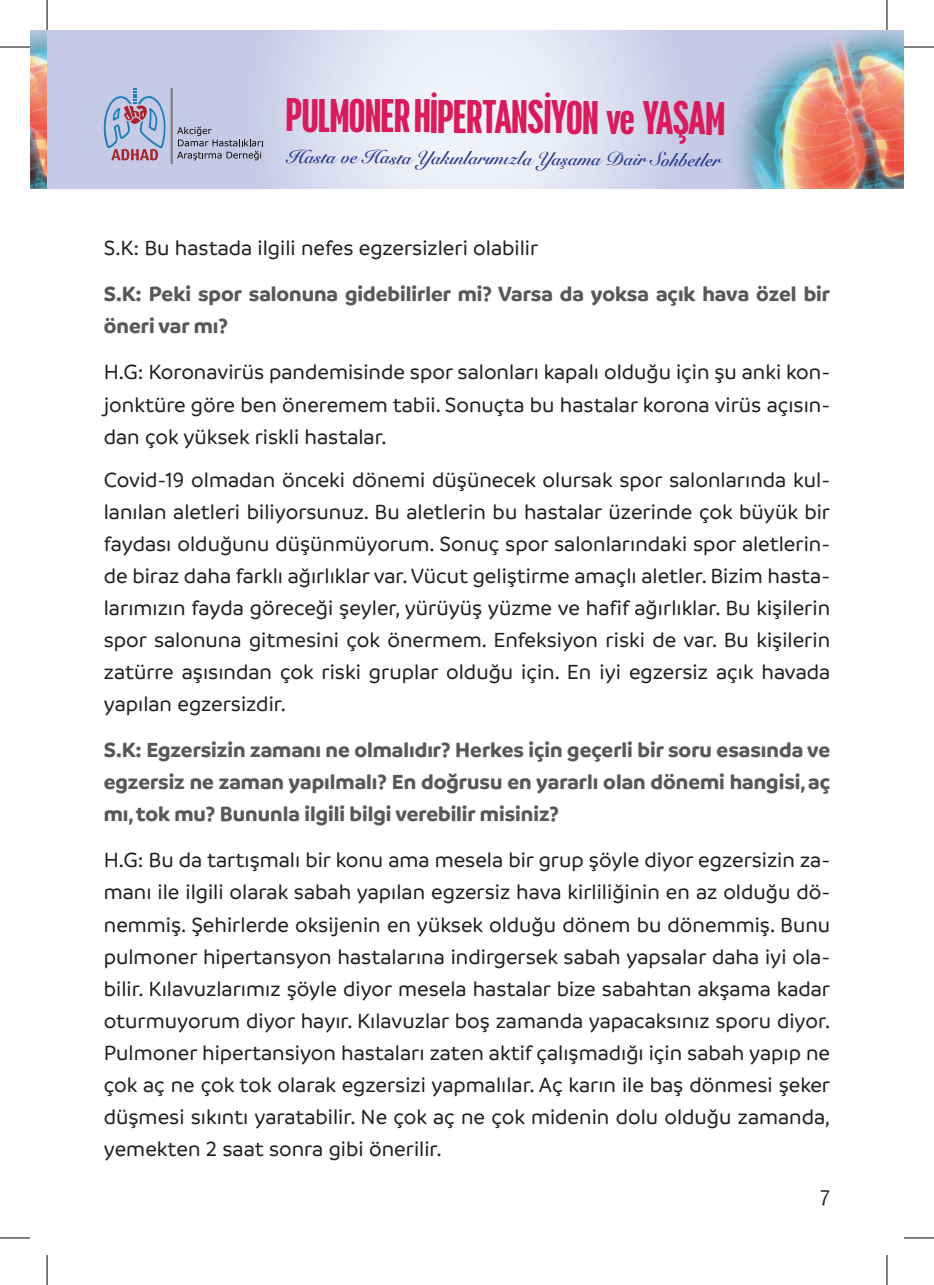
<style>
.page{position:relative;width:934px;height:1285px;background:#fff}
.page>*{position:absolute;margin:0;border:0;box-sizing:border-box;transform-origin:0 0}
.t1{font:500 44px "Cervo Neue Con";letter-spacing:-.03em;color:#d91a5b}
.t2{font:500 22px/32px "Branding SF";color:#231f20;text-align:justify}
.t3{font:700 22px/32px "Branding SF";color:#57585a}
.t4{font:20px "Helvetica Cond";color:#231f20}
.t5{font:700 18.6px "Snell Roundhand";color:#283890}
</style>
<div class="page">
<img style="left:30px;top:30px;width:17px;height:159px">
<svg style="left:47px;top:30px;width:644px;height:159px;background:#d8dcee"></svg>
<svg style="left:103px;top:88px;width:64px;height:72px;background:#abadcb"></svg>
<hr style="left:170px;top:88px;width:3px;height:76px;background:#808180">
<svg style="left:177px;top:126px;width:85px;height:34px;background:#a9aec4"></svg>
<img style="left:691px;top:30px;width:212px;height:159px">
<hr style="left:0;top:47px;width:30px;height:1px;background:#000">
<hr style="left:903px;top:47px;width:30px;height:1px;background:#000">
<hr style="left:0;top:1237px;width:30px;height:1px;background:#000">
<hr style="left:903px;top:1237px;width:30px;height:1px;background:#000">
<hr style="left:47px;top:0;width:1px;height:30px;background:#000">
<hr style="left:47px;top:1255px;width:1px;height:30px;background:#000">
<hr style="left:886px;top:0;width:1px;height:30px;background:#000">
<hr style="left:886px;top:1255px;width:1px;height:30px;background:#000">
<h1 class="t1" style="left:285px;top:89px;width:441px">PULMONER HİPERTANSİYON ve YAŞAM</h1>
<p class="t5" style="left:287px;top:142px;width:434px">Hasta ve Hasta Yakınlarımızla Yaşama Dair Sohbetler</p>
<p class="t2" style="left:104px;top:232px;width:436px">S.K: Bu hastada ilgili nefes egzersizleri olabilir</p>
<p class="t3" style="left:104px;top:278px;width:727px">S.K: Peki spor salonuna gidebilirler mi? Varsa da yoksa açık hava özel bir öneri var mı?</p>
<p class="t2" style="left:104px;top:356px;width:727px">H.G: Koronavirüs pandemisinde spor salonları kapalı olduğu için şu anki kon&shy;jonktüre göre ben öneremem tabii. Sonuçta bu hastalar korona virüs açısın&shy;dan çok yüksek riskli hastalar.</p>
<p class="t2" style="left:104px;top:464px;width:727px">Covid-19 olmadan önceki dönemi düşünecek olursak spor salonlarında kul&shy;lanılan aletleri biliyorsunuz. Bu aletlerin bu hastalar üzerinde çok büyük bir faydası olduğunu düşünmüyorum. Sonuç spor salonlarındaki spor aletlerin&shy;de biraz daha farklı ağırlıklar var. Vücut geliştirme amaçlı aletler. Bizim hasta&shy;larımızın fayda göreceği şeyler, yürüyüş yüzme ve hafif ağırlıklar. Bu kişilerin spor salonuna gitmesini çok önermem. Enfeksiyon riski de var. Bu kişilerin zatürre aşısından çok riski gruplar olduğu için. En iyi egzersiz açık havada yapılan egzersizdir.</p>
<p class="t3" style="left:104px;top:734px;width:727px;text-align:justify">S.K: Egzersizin zamanı ne olmalıdır? Herkes için geçerli bir soru esasında ve egzersiz ne zaman yapılmalı? En doğrusu en yararlı olan dönemi hangisi, aç mı, tok mu? Bununla ilgili bilgi verebilir misiniz?</p>
<p class="t2" style="left:104px;top:844px;width:727px">H.G: Bu da tartışmalı bir konu ama mesela bir grup şöyle diyor egzersizin za&shy;manı ile ilgili olarak sabah yapılan egzersiz hava kirliliğinin en az olduğu dö&shy;nemmiş. Şehirlerde oksijenin en yüksek olduğu dönem bu dönemmiş. Bunu pulmoner hipertansyon hastalarına indirgersek sabah yapsalar daha iyi ola&shy;bilir. Kılavuzlarımız şöyle diyor mesela hastalar bize sabahtan akşama kadar oturmuyorum diyor hayır. Kılavuzlar boş zamanda yapacaksınız sporu diyor.<br>Pulmoner hipertansiyon hastaları zaten aktif çalışmadığı için sabah yapıp ne çok aç ne çok tok olarak egzersizi yapmalılar. Aç karın ile baş dönmesi şeker düşmesi sıkıntı yaratabilir. Ne çok aç ne çok midenin dolu olduğu zamanda, yemekten 2 saat sonra gibi önerilir.</p>
<p class="t4" style="left:819px;top:1185px;width:11px">7</p>
</div>
